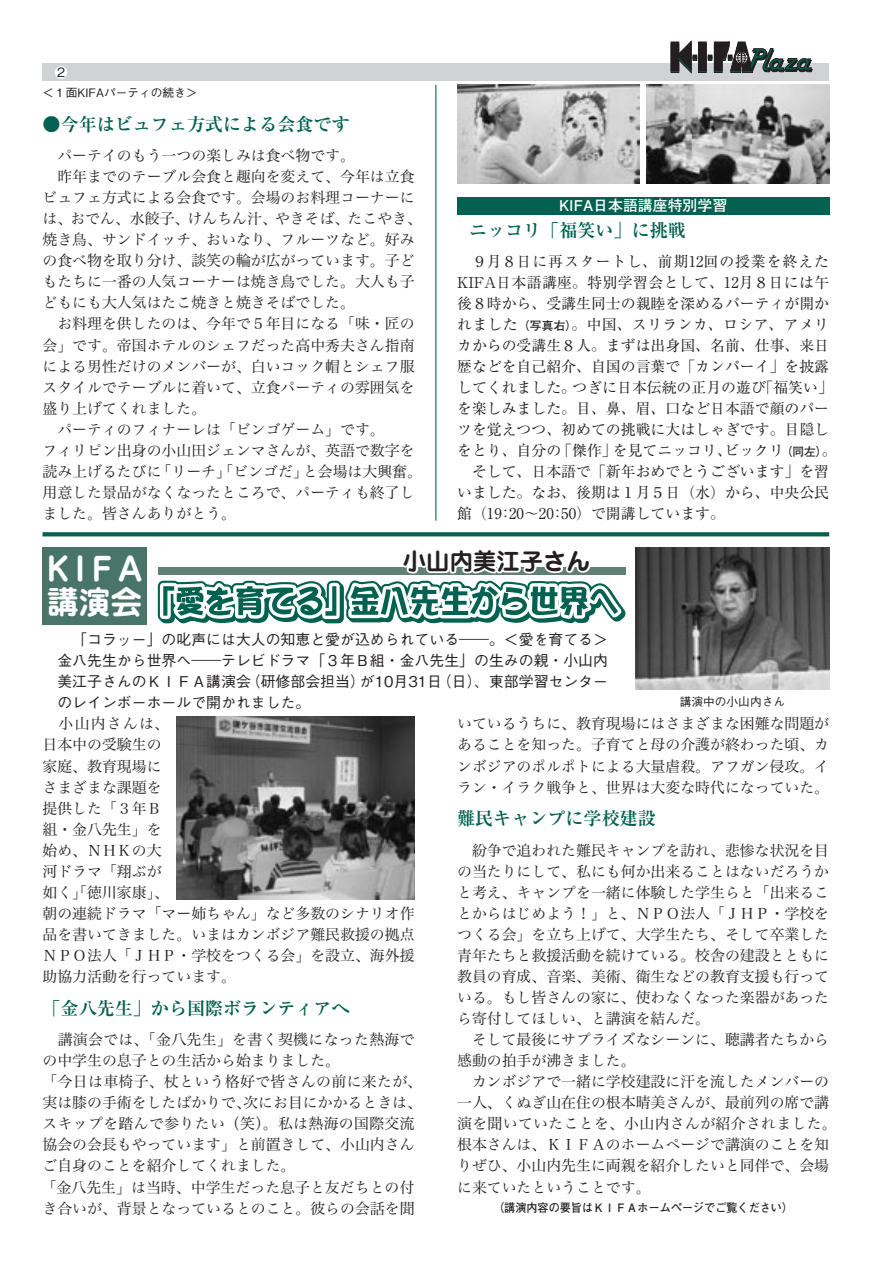
<style>
.page{position:relative;width:893px;height:1263px;background:#fff}
.page>*{position:absolute;margin:0;border:0;box-sizing:border-box;transform-origin:0 0}
.本文_明朝{font:700 31.95px "Jun 501 Pro";letter-spacing:.205em;color:#fff}
.本文_明朝-2{font:700 23.4px "Jun 501 Pro";color:#231f20}
.本文_明朝-3{font:700 18px "Ryumin Pro";color:#026150}
.本文_明朝-4{font:14.85px/21px "Hira Min Pro N W3";color:#231f20}
.本文_明朝-5{font:14.85px/21px "Ryumin Pro";color:#231f20}
.本文_明朝-6{font:500 14.85px/21px "Gothic BBB Pro";color:#231f20;text-align:justify}
.本文_明朝-7{font:700 14.85px "Futo Go B101 Pro";color:#fff}
.t1{font:500 12.75px "Gothic BBB Pro";color:#231f20}
.本文_明朝-8{font:700 11.7px "Futo Go B101 Pro";color:#231f20;scale:.95 1}
.本文_明朝-9{font:500 11.7px "Gothic BBB Pro";color:#231f20}
.s1{font-family:"Futo Go B101 Pro";font-weight:700;font-size:11.7px}
</style>
<div class="page">
<div style="left:457px;top:197px;width:372px;height:18px;background:#026150"></div>
<div style="left:43px;top:64px;width:786px;height:17px;background:#d1d2d4"></div>
<div style="left:55px;top:66px;width:12px;height:13px;background:#fff;border-radius:50%"></div>
<div style="left:671px;top:44px;width:8px;height:29px;border:1px solid #231f20"></div>
<div style="left:698px;top:44px;width:8px;height:29px;border:1px solid #231f20"></div>
<div style="left:671px;top:42px;width:8px;height:29px;background:#231f20"></div>
<div style="left:698px;top:42px;width:8px;height:29px;background:#231f20"></div>
<svg style="left:677px;top:41px;width:20px;height:32px"></svg>
<svg style="left:708px;top:42px;width:105px;height:31px"></svg>
<svg style="left:43px;top:532px;width:786px;height:4px"></svg>
<div style="left:43px;top:547px;width:104px;height:77px;background:#497568"></div>
<img style="left:636px;top:548px;width:193px;height:141px">
<img style="left:457px;top:85px;width:183px;height:99px">
<img style="left:646px;top:85px;width:183px;height:99px">
<img style="left:176px;top:716px;width:239px;height:183px">
<svg style="left:157px;top:492px;width:470px;height:132px"></svg>
<hr style="left:435px;top:85px;width:1px;height:436px;background:#026150">
<p class="t1" style="left:57px;top:62px;width:10px">2</p>
<p class="本文_明朝-9" style="left:43px;top:83px;width:157px">＜１面KIFAパーティの続き＞</p>
<p class="本文_明朝-3" style="left:43px;top:110px;width:309px">●今年はビュフェ方式による会食です</p>
<p class="本文_明朝-4" style="left:43px;top:144px;width:314px">　パーテイのもう一つの楽しみは食べ物です。</p>
<p class="本文_明朝-4" style="left:43px;top:165px;width:381px">　昨年までのテーブル会食と趣向を変えて、今年は立食ビュフェ方式による会食です。会場のお料理コーナーには、おでん、水餃子、けんちん汁、やきそば、たこやき、焼き鳥、サンドイッチ、おいなり、フルーツなど。好みの食べ物を取り分け、談笑の輪が広がっています。子どもたちに一番の人気コーナーは焼き鳥でした。大人も子どもにも大人気はたこ焼きと焼きそばでした。</p>
<p class="本文_明朝-4" style="left:43px;top:312px;width:374px;text-align:justify">　お料理を供したのは、今年で５年目になる「味・匠の会」です。帝国ホテルのシェフだった高中秀夫さん指南による男性だけのメンバーが、白いコック帽とシェフ服スタイルでテーブルに着いて、立食パーティの雰囲気を盛り上げてくれました。</p>
<p class="本文_明朝-4" style="left:43px;top:417px;width:344px">　パーティのフィナーレは「ビンゴゲーム」です。</p>
<p class="本文_明朝-4" style="left:43px;top:438px;width:381px">フィリピン出身の小山田ジェンマさんが、英語で数字を読み上げるたびに「リーチ」「ビンゴだ」と会場は大興奮。用意した景品がなくなったところで、パーティも終了しました。皆さんありがとう。</p>
<p class="本文_明朝-7" style="left:559px;top:194px;width:170px">KIFA日本語講座特別学習</p>
<p class="本文_明朝-3" style="left:469px;top:215px;width:218px">ニッコリ「福笑い」に挑戦</p>
<p class="本文_明朝-5" style="left:457px;top:249px;width:381px">　９月８日に再スタートし、前期12回の授業を終えた<br>KIFA日本語講座。特別学習会として、12月８日には午後８時から、受講生同士の親睦を深めるパーティが開かれました<span class="s1">（写真右）</span>。中国、スリランカ、ロシア、アメリカからの受講生８人。まずは出身国、名前、仕事、来日歴などを自己紹介、自国の言葉で「カンパーイ」を披露してくれました。つぎに日本伝統の正月の遊び「福笑い」を楽しみました。目、鼻、眉、口など日本語で顔のパーツを覚えつつ、初めての挑戦に大はしゃぎです。目隠しをとり、自分の「傑作」を見てニッコリ、ビックリ<span class="s1">（同左）</span>。</p>
<p class="本文_明朝-5" style="left:457px;top:460px;width:374px;text-align:justify">　そして、日本語で「新年おめでとうございます」を習いました。なお、後期は１月５日（水）から、中央公民館（19：20～20：50）で開講しています。</p>
<p class="本文_明朝" style="left:47px;top:544px;width:97px">KIFA</p>
<p class="本文_明朝" style="left:47px;top:577px;width:97px">講演会</p>
<p class="本文_明朝-2" style="left:403px;top:542px;width:189px">小山内美江子さん</p>
<p class="本文_明朝-6" style="left:57px;top:627px;width:552px">　「コラッー」の叱声には大人の知恵と愛が込められている―。＜愛を育てる＞金八先生から世界へ―テレビドラマ「３年Ｂ組・金八先生」の生みの親・小山内美江子さんのＫＩＦＡ講演会（研修部会担当）が10月31日（日）、東部学習センターのレインボーホールで開かれました。</p>
<p class="本文_明朝-9" style="left:680px;top:692px;width:107px">講演中の小山内さん</p>
<p class="本文_明朝-4" style="left:457px;top:712px;width:374px;text-align:justify">いているうちに、教育現場にはさまざまな困難な問題があることを知った。子育てと母の介護が終わった頃、カンボジアのポルポトによる大量虐殺。アフガン侵攻。イラン・イラク戦争と、世界は大変な時代になっていた。</p>
<p class="本文_明朝-3" style="left:457px;top:804px;width:200px">難民キャンプに学校建設</p>
<p class="本文_明朝-4" style="left:457px;top:838px;width:374px;text-align:justify">　紛争で追われた難民キャンプを訪れ、悲惨な状況を目の当たりにして、私にも何か出来ることはないだろうかと考え、キャンプを一緒に体験した学生らと「出来ることからはじめよう！」と、ＮＰＯ法人「ＪＨＰ・学校をつくる会」を立ち上げて、大学生たち、そして卒業した青年たちと救援活動を続けている。校舎の建設とともに教員の育成、音楽、美術、衛生などの教育支援も行っている。もし皆さんの家に、使わなくなった楽器があったら寄付してほしい、と講演を結んだ。</p>
<p class="本文_明朝-4" style="left:457px;top:1028px;width:374px">　そして最後にサプライズなシーンに、聴講者たちから感動の拍手が沸きました。</p>
<p class="本文_明朝-4" style="left:457px;top:1070px;width:381px">　カンボジアで一緒に学校建設に汗を流したメンバーの一人、くぬぎ山在住の根本晴美さんが、最前列の席で講演を聞いていたことを、小山内さんが紹介されました。根本さんは、ＫＩＦＡのホームページで講演のことを知りぜひ、小山内先生に両親を紹介したいと同伴で、会場に来ていたということです。</p>
<p class="本文_明朝-8" style="left:493px;top:1198px;width:317px">（講演内容の要旨はＫＩＦＡホームページでご覧ください）</p>
<p class="本文_明朝-4" style="left:43px;top:712px;width:374px">　小山内さんは、<br>日本中の受験生の<br>家庭、教育現場に<br>さまざまな課題を<br>提供した「３年Ｂ<br>組・金八先生」を<br>始め、ＮＨＫの大<br>河ドラマ「翔ぶが<br>如く」「徳川家康」、<br>朝の連続ドラマ「マー姉ちゃん」など多数のシナリオ作品を書いてきました。いまはカンボジア難民救援の拠点<br>ＮＰＯ法人「ＪＨＰ・学校をつくる会」を設立、海外援助協力活動を行っています。</p>
<p class="本文_明朝-3" style="left:43px;top:994px;width:309px">「金八先生」から国際ボランティアへ</p>
<p class="本文_明朝-4" style="left:43px;top:1028px;width:374px">　講演会では、「金八先生」を書く契機になった熱海での中学生の息子との生活から始まりました。</p>
<p class="本文_明朝-4" style="left:43px;top:1070px;width:381px">「今日は車椅子、杖という格好で皆さんの前に来たが、実は膝の手術をしたばかりで、次にお目にかかるときは、スキップを踏んで参りたい（笑）。私は熱海の国際交流協会の会長もやっています」と前置きして、小山内さんご自身のことを紹介してくれました。</p>
<p class="本文_明朝-4" style="left:42px;top:1175px;width:374px">「金八先生」は当時、中学生だった息子と友だちとの付き合いが、背景となっているとのこと。彼らの会話を聞</p>
</div>
